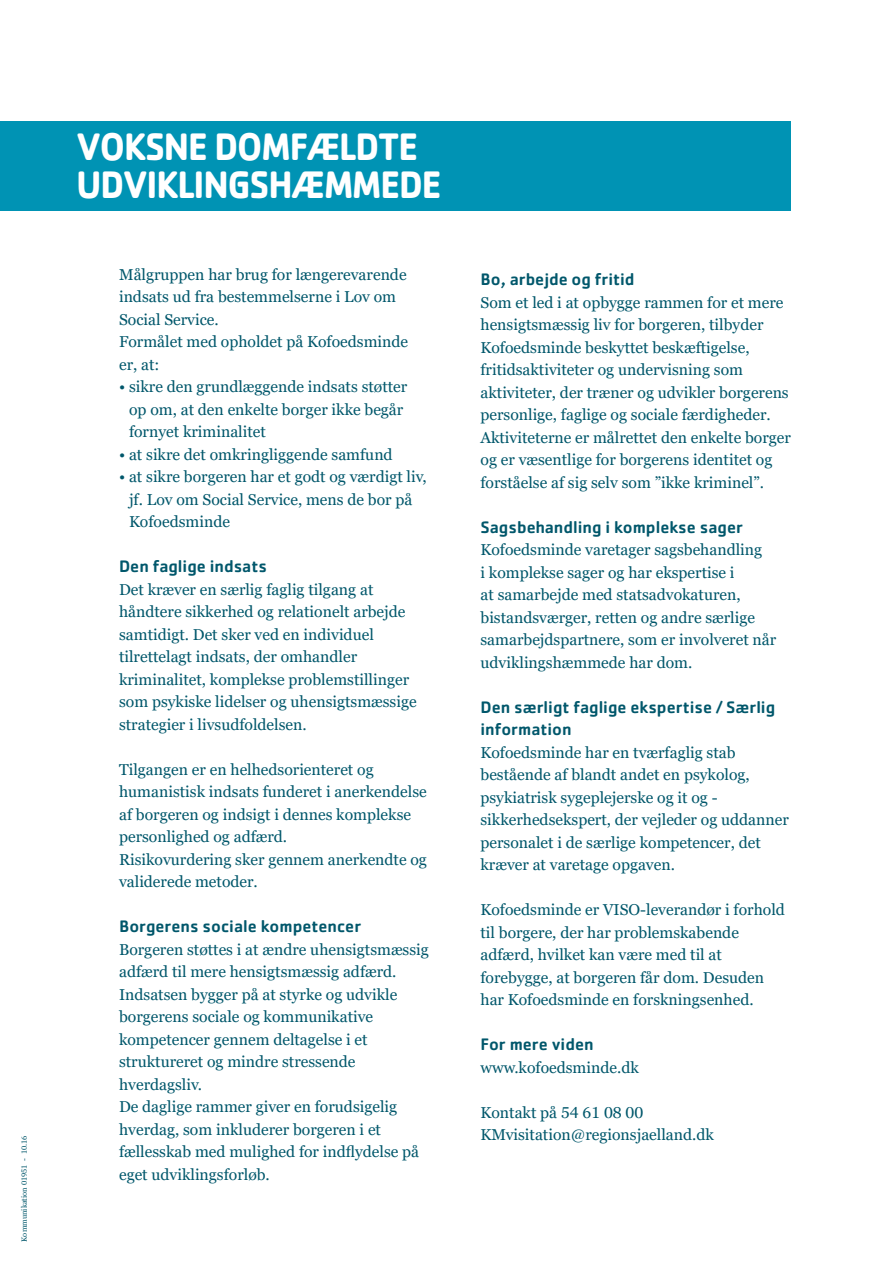
<style>
.page{position:relative;width:893px;height:1263px;background:#fff}
.page>*{position:absolute;margin:0;border:0;box-sizing:border-box;transform-origin:0 0}
.t1{font:700 39.75px/38.2px "Cachet Std";letter-spacing:-.03em;color:#fff;scale:.9 1}
.t2{font:500 17.25px/22.5px "Cachet Std";color:#00576b}
.t3{font:15.75px/22.5px "Georgia Pro";color:#00576b}
.t4{font:7.5px "Georgia Pro";color:#00576b}
</style>
<div class="page">
<div style="left:0;top:121px;width:791px;height:89px;background:#0093b4"></div>
<p class="t4" style="left:20px;top:1242px;width:108px;rotate:-90deg">Kommunikation 01951 - 10.16</p>
<h1 class="t1" style="left:77px;top:126px;width:407px">VOKSNE DOMFÆLDTE<br>UDVIKLINGSHÆMMEDE</h1>
<p class="t3" style="left:119px;top:264px;width:291px">Målgruppen har brug for længerevarende indsats ud fra bestemmelserne i Lov om<br>Social Service.<br>Formålet med opholdet på Kofoedsminde er, at:</p>
<p class="t3" style="left:129px;top:376px;width:280px;text-indent:-10px">• sikre den grundlæggende indsats støtter op om, at den enkelte borger ikke begår fornyet kriminalitet</p>
<p class="t3" style="left:119px;top:444px;width:275px">• at sikre det omkringliggende samfund</p>
<p class="t3" style="left:129px;top:466px;width:299px;text-indent:-10px">• at sikre borgeren har et godt og værdigt liv, jf. Lov om Social Service, mens de bor på<br>Kofoedsminde</p>
<p class="t2" style="left:119px;top:555px;width:150px">Den faglige indsats</p>
<p class="t3" style="left:119px;top:579px;width:299px">Det kræver en særlig faglig tilgang at håndtere sikkerhed og relationelt arbejde samtidigt. Det sker ved en individuel tilrettelagt indsats, der omhandler kriminalitet, komplekse problemstillinger som psykiske lidelser og uhensigtsmæssige strategier i livsudfoldelsen.</p>
<p class="t3" style="left:119px;top:759px;width:309px">Tilgangen er en helhedsorienteret og humanistisk indsats funderet i anerkendelse af borgeren og indsigt i dennes komplekse personlighed og adfærd.<br>Risikovurdering sker gennem anerkendte og validerede metoder.</p>
<p class="t2" style="left:119px;top:915px;width:244px">Borgerens sociale kompetencer</p>
<p class="t3" style="left:119px;top:939px;width:311px">Borgeren støttes i at ændre uhensigtsmæssig adfærd til mere hensigtsmæssig adfærd.<br>Indsatsen bygger på at styrke og udvikle borgerens sociale og kommunikative kompetencer gennem deltagelse i et struktureret og mindre stressende hverdagsliv.<br>De daglige rammer giver en forudsigelig hverdag, som inkluderer borgeren i et fællesskab med mulighed for indflydelse på eget udviklingsforløb.</p>
<p class="t2" style="left:480px;top:268px;width:155px">Bo, arbejde og fritid</p>
<p class="t3" style="left:480px;top:292px;width:312px">Som et led i at opbygge rammen for et mere hensigtsmæssig liv for borgeren, tilbyder Kofoedsminde beskyttet beskæftigelse, fritidsaktiviteter og undervisning som aktiviteter, der træner og udvikler borgerens personlige, faglige og sociale færdigheder.<br>Aktiviteterne er målrettet den enkelte borger og er væsentlige for borgerens identitet og forståelse af sig selv som ”ikke kriminel”.</p>
<p class="t2" style="left:480px;top:515px;width:264px">Sagsbehandling i komplekse sager</p>
<p class="t3" style="left:480px;top:539px;width:297px">Kofoedsminde varetager sagsbehandling<br>i komplekse sager og har ekspertise i<br>at samarbejde med statsadvokaturen, bistandsværger, retten og andre særlige samarbejdspartnere, som er involveret når udviklingshæmmede har dom.</p>
<p class="t2" style="left:480px;top:695px;width:296px">Den særligt faglige ekspertise / Særlig information</p>
<p class="t3" style="left:480px;top:742px;width:310px">Kofoedsminde har en tværfaglig stab bestående af blandt andet en psykolog, psykiatrisk sygeplejerske og it og - sikkerhedsekspert, der vejleder og uddanner personalet i de særlige kompetencer, det kræver at varetage opgaven.</p>
<p class="t3" style="left:480px;top:899px;width:306px">Kofoedsminde er VISO-leverandør i forhold til borgere, der har problemskabende adfærd, hvilket kan være med til at forebygge, at borgeren får dom. Desuden har Kofoedsminde en forskningsenhed.</p>
<p class="t2" style="left:480px;top:1033px;width:115px">For mere viden</p>
<p class="t3" style="left:480px;top:1057px;width:160px">www.kofoedsminde.dk</p>
<p class="t3" style="left:480px;top:1102px;width:235px">Kontakt på 54 61 08 00<br>KMvisitation@regionsjaelland.dk</p>
</div>
